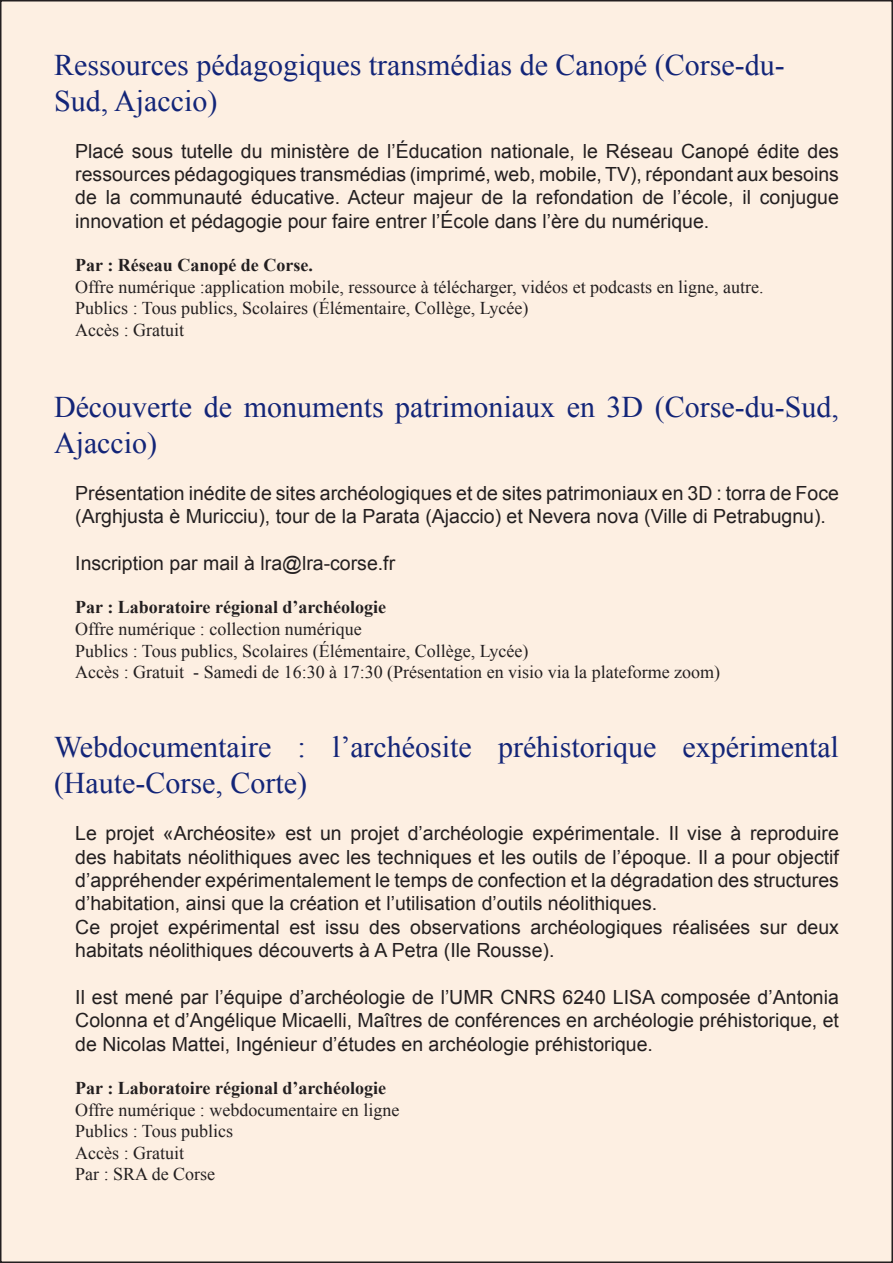
<style>
.page{position:relative;width:893px;height:1263px;background:#fff}
.page>*{position:absolute;margin:0;border:0;box-sizing:border-box;transform-origin:0 0}
.t1{font:30px/36px "Times New Roman";color:#132578}
.t2{font:19.5px/23.4px "Arial";color:#231f20;text-align:justify}
.t3{font:18px "Times New Roman";color:#231f20}
.t4{font:700 18px "Times New Roman";color:#231f20}
</style>
<div class="page">
<div style="left:1px;top:1px;width:891px;height:1261px;background:#fdefe2"></div>
<p class="t1" style="left:54px;top:46px;width:732px">Ressources pédagogiques transmédias de Canopé (Corse-du-<br>Sud, Ajaccio)</p>
<p class="t2" style="left:75px;top:139px;width:765px">Placé sous tutelle du ministère de l’Éducation nationale, le Réseau Canopé édite des ressources pédagogiques transmédias (imprimé, web, mobile, TV), répondant aux besoins de la communauté éducative. Acteur majeur de la refondation de l’école, il conjugue innovation et pédagogie pour faire entrer l’École dans l’ère du numérique.</p>
<p class="t4" style="left:75px;top:253px;width:239px">Par : Réseau Canopé de Corse.</p>
<p class="t3" style="left:75px;top:274px;width:690px">Offre numérique :application mobile, ressource à télécharger, vidéos et podcasts en ligne, autre.</p>
<p class="t3" style="left:75px;top:296px;width:455px">Publics : Tous publics, Scolaires (Élémentaire, Collège, Lycée)</p>
<p class="t3" style="left:75px;top:318px;width:110px">Accès : Gratuit</p>
<p class="t1" style="left:54px;top:389px;width:786px">Découverte de monuments patrimoniaux en 3D (Corse-du-Sud,<br>Ajaccio)</p>
<p class="t2" style="left:75px;top:482px;width:765px">Présentation inédite de sites archéologiques et de sites patrimoniaux en 3D : torra de Foce (Arghjusta è Muricciu), tour de la Parata (Ajaccio) et Nevera nova (Ville di Petrabugnu).</p>
<p class="t2" style="left:75px;top:552px;width:321px">Inscription par mail à lra@lra-corse.fr</p>
<p class="t4" style="left:75px;top:595px;width:312px">Par : Laboratoire régional d’archéologie</p>
<p class="t3" style="left:75px;top:617px;width:288px">Offre numérique : collection numérique</p>
<p class="t3" style="left:75px;top:638px;width:455px">Publics : Tous publics, Scolaires (Élémentaire, Collège, Lycée)</p>
<p class="t3" style="left:75px;top:660px;width:646px">Accès : Gratuit - Samedi de 16:30 à 17:30 (Présentation en visio via la plateforme zoom)</p>
<p class="t1" style="left:54px;top:729px;width:786px">Webdocumentaire : l’archéosite préhistorique expérimental (Haute-Corse, Corte)</p>
<p class="t2" style="left:75px;top:822px;width:765px">Le projet «Archéosite» est un projet d’archéologie expérimentale. Il vise à reproduire des habitats néolithiques avec les techniques et les outils de l’époque. Il a pour objectif d’appréhender expérimentalement le temps de confection et la dégradation des structures d’habitation, ainsi que la création et l’utilisation d’outils néolithiques.</p>
<p class="t2" style="left:75px;top:915px;width:765px">Ce projet expérimental est issu des observations archéologiques réalisées sur deux habitats néolithiques découverts à A Petra (Ile Rousse).</p>
<p class="t2" style="left:75px;top:986px;width:765px">Il est mené par l’équipe d’archéologie de l’UMR CNRS 6240 LISA composée d’Antonia Colonna et d’Angélique Micaelli, Maîtres de conférences en archéologie préhistorique, et de Nicolas Mattei, Ingénieur d’études en archéologie préhistorique.</p>
<p class="t4" style="left:75px;top:1075px;width:312px">Par : Laboratoire régional d’archéologie</p>
<p class="t3" style="left:75px;top:1097px;width:326px">Offre numérique : webdocumentaire en ligne</p>
<p class="t3" style="left:75px;top:1119px;width:159px">Publics : Tous publics</p>
<p class="t3" style="left:75px;top:1141px;width:110px">Accès : Gratuit</p>
<p class="t3" style="left:75px;top:1162px;width:142px">Par : SRA de Corse</p>
</div>
